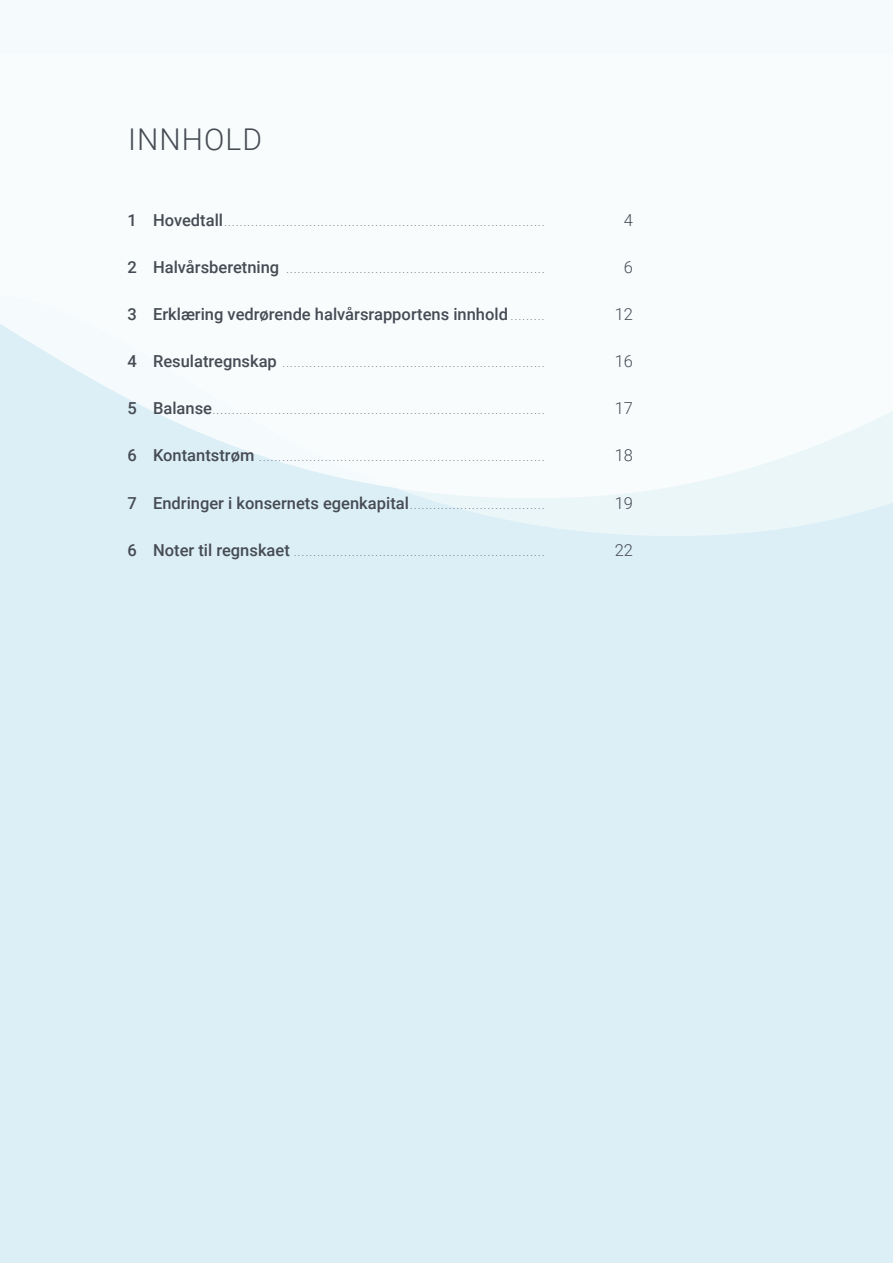
<style>
.page{position:relative;width:893px;height:1263px;background:#dceff6}
.page>*{position:absolute;margin:0;border:0;box-sizing:border-box;transform-origin:0 0}
.t1{font:300 30px "Roboto";letter-spacing:.035em;color:#464b54}
.t2{font:500 16.5px "Roboto";color:#464b54}
.t3{font:300 16.5px "Roboto";color:#464b54}
.t4{font:300 10.5px "Roboto";color:#464b54}
.s1{font-weight:500;font-size:16.5px}
.s2{font-weight:300;font-size:10.5px}
</style>
<div class="page">
<div style="left:0;top:0;width:893px;height:54px;background:#f5fafc"></div>
<svg style="left:0;top:54px;width:893px;height:482px;fill:#f9fcfd"></svg>
<h1 class="t1" style="left:128px;top:118px;width:135px">INNHOLD</h1>
<p class="t4" style="left:128px;top:215px;width:419px"><span class="s1">1 Hovedtall</span>...................................................................................</p>
<h2 class="t3" style="left:624px;top:209px;width:11px">4</h2>
<p class="t4" style="left:128px;top:262px;width:418px"><span class="s1">2 Halvårsberetning</span> ...................................................................</p>
<h2 class="t3" style="left:624px;top:256px;width:11px">6</h2>
<h2 class="t2" style="left:128px;top:303px;width:418px">3 Erklæring vedrørende halvårsrapportens innhold <span class="s2">.........</span></h2>
<h2 class="t3" style="left:615px;top:303px;width:20px">12</h2>
<p class="t4" style="left:128px;top:356px;width:418px"><span class="s1">4 Resulatregnskap</span> ....................................................................</p>
<h2 class="t3" style="left:615px;top:350px;width:20px">16</h2>
<p class="t4" style="left:128px;top:403px;width:419px"><span class="s1">5 Balanse</span>......................................................................................</p>
<h2 class="t3" style="left:615px;top:397px;width:20px">17</h2>
<p class="t4" style="left:128px;top:450px;width:418px"><span class="s1">6 Kontantstrøm</span> ..........................................................................</p>
<h2 class="t3" style="left:615px;top:444px;width:20px">18</h2>
<p class="t4" style="left:128px;top:497px;width:418px"><span class="s1">7 Endringer i konsernets egenkapital</span>...................................</p>
<h2 class="t3" style="left:615px;top:491px;width:20px">19</h2>
<p class="t4" style="left:128px;top:544px;width:418px"><span class="s1">6 Noter til regnskaet</span> .................................................................</p>
<h2 class="t3" style="left:615px;top:538px;width:20px">22</h2>
</div>
